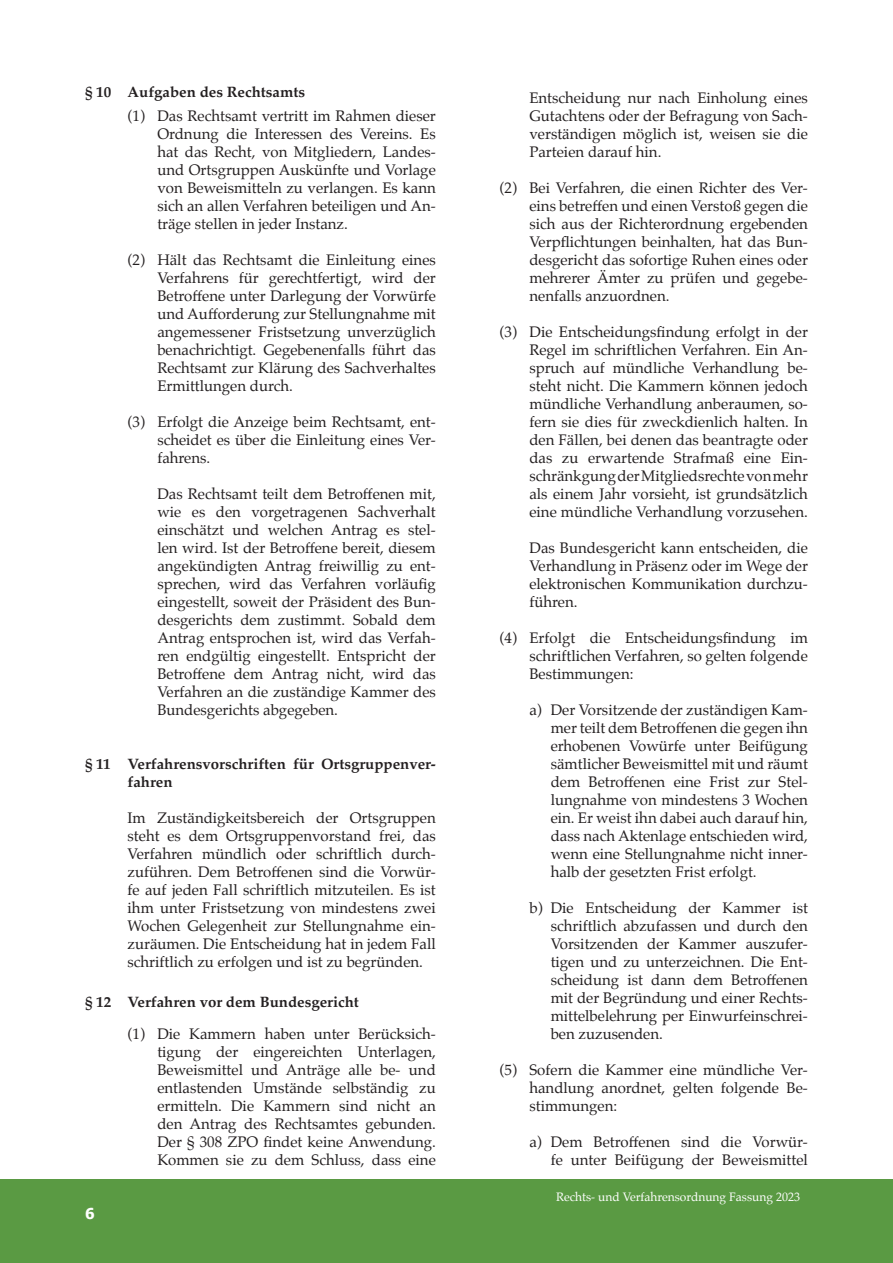
<style>
.page{position:relative;width:893px;height:1263px;background:#fff}
.page>*{position:absolute;margin:0;border:0;box-sizing:border-box;transform-origin:0 0}
.t1{font:15px/18px "Palatino";color:#231f20;text-align:justify}
.Heading_1{font:700 15px/18px "Palatino";color:#231f20}
.t2{font:700 15px "Tahoma";color:#fff}
.t3{font:12px "Palatino";color:#fff}
</style>
<div class="page">
<div style="left:0;top:1180px;width:893px;height:83px;background:#5a9a43"></div>
<p class="Heading_1" style="left:85px;top:83px;width:221px">§ 10 Aufgaben des Rechtsamts</p>
<p class="t1" style="left:157px;top:107px;width:280px;text-indent:-30px">(1) Das Rechtsamt vertritt im Rahmen dieser Ordnung die Interessen des Vereins. Es hat das Recht, von Mitgliedern, Landes&shy;und Ortsgruppen Auskünfte und Vorlage von Beweismitteln zu verlangen. Es kann sich an allen Verfahren beteiligen und An&shy;träge stellen in jeder Instanz.</p>
<p class="t1" style="left:157px;top:251px;width:280px;text-indent:-30px">(2) Hält das Rechtsamt die Einleitung eines Verfahrens für gerechtfertigt, wird der Betroffene unter Darlegung der Vorwürfe und Aufforderung zur Stellungnahme mit angemessener Fristsetzung unverzüglich benachrichtigt. Gegebenenfalls führt das Rechtsamt zur Klärung des Sachverhaltes Ermittlungen durch.</p>
<p class="t1" style="left:157px;top:413px;width:280px;text-indent:-30px">(3) Erfolgt die Anzeige beim Rechtsamt, ent&shy;scheidet es über die Einleitung eines Ver&shy;fahrens.</p>
<p class="t1" style="left:157px;top:485px;width:280px">Das Rechtsamt teilt dem Betroffenen mit, wie es den vorgetragenen Sachverhalt einschätzt und welchen Antrag es stel&shy;len wird. Ist der Betroffene bereit, diesem angekündigten Antrag freiwillig zu ent&shy;sprechen, wird das Verfahren vorläufig eingestellt, soweit der Präsident des Bun&shy;desgerichts dem zustimmt. Sobald dem Antrag entsprochen ist, wird das Verfah&shy;ren endgültig eingestellt. Entspricht der Betroffene dem Antrag nicht, wird das Verfahren an die zuständige Kammer des Bundesgerichts abgegeben.</p>
<p class="Heading_1" style="left:128px;top:755px;width:310px;text-indent:-43px">§ 11 Verfahrensvorschriften für Ortsgruppenver&shy;fahren</p>
<p class="t1" style="left:128px;top:809px;width:310px">Im Zuständigkeitsbereich der Ortsgruppen steht es dem Ortsgruppenvorstand frei, das Verfahren mündlich oder schriftlich durch&shy;zuführen. Dem Betroffenen sind die Vorwür&shy;fe auf jeden Fall schriftlich mitzuteilen. Es ist ihm unter Fristsetzung von mindestens zwei Wochen Gelegenheit zur Stellungnahme ein&shy;zuräumen. Die Entscheidung hat in jedem Fall schriftlich zu erfolgen und ist zu begründen.</p>
<p class="Heading_1" style="left:85px;top:993px;width:275px">§ 12 Verfahren vor dem Bundesgericht</p>
<p class="t1" style="left:157px;top:1025px;width:280px;text-indent:-30px">(1) Die Kammern haben unter Berücksich&shy;tigung der eingereichten Unterlagen, Beweismittel und Anträge alle be- und entlastenden Umstände selbständig zu ermitteln. Die Kammern sind nicht an den Antrag des Rechtsamtes gebunden.<br>Der § 308 ZPO findet keine Anwendung.<br>Kommen sie zu dem Schluss, dass eine</p>
<p class="t2" style="left:85px;top:1203px;width:11px">6</p>
<p class="t1" style="left:529px;top:89px;width:280px">Entscheidung nur nach Einholung eines Gutachtens oder der Befragung von Sach&shy;verständigen möglich ist, weisen sie die Parteien darauf hin.</p>
<p class="t1" style="left:529px;top:179px;width:280px;text-indent:-30px">(2) Bei Verfahren, die einen Richter des Ver&shy;eins betreffen und einen Verstoß gegen die sich aus der Richterordnung ergebenden Verpflichtungen beinhalten, hat das Bun&shy;desgericht das sofortige Ruhen eines oder mehrerer Ämter zu prüfen und gegebe&shy;nenfalls anzuordnen.</p>
<p class="t1" style="left:529px;top:323px;width:280px;text-indent:-30px">(3) Die Entscheidungsfindung erfolgt in der Regel im schriftlichen Verfahren. Ein An&shy;spruch auf mündliche Verhandlung be&shy;steht nicht. Die Kammern können jedoch mündliche Verhandlung anberaumen, so&shy;fern sie dies für zweckdienlich halten. In den Fällen, bei denen das beantragte oder das zu erwartende Strafmaß eine Ein&shy;schränkgung der Mitgliedsrechte von mehr als einem Jahr vorsieht, ist grundsätzlich eine mündliche Verhandlung vorzusehen.</p>
<p class="t1" style="left:529px;top:539px;width:280px">Das Bundesgericht kann entscheiden, die Verhandlung in Präsenz oder im Wege der elektronischen Kommunikation durchzu&shy;führen.</p>
<p class="t1" style="left:529px;top:629px;width:280px;text-indent:-30px">(4) Erfolgt die Entscheidungsfindung im schriftlichen Verfahren, so gelten folgende Bestimmungen:</p>
<p class="t1" style="left:551px;top:701px;width:259px;text-indent:-21px">a) Der Vorsitzende der zuständigen Kam&shy;mer teilt dem Betroffenen die gegen ihn erhobenen Vowürfe unter Beifügung sämtlicher Beweismittel mit und räumt dem Betroffenen eine Frist zur Stel&shy;lungnahme von mindestens 3 Wochen ein. Er weist ihn dabei auch darauf hin, dass nach Aktenlage entschieden wird, wenn eine Stellungnahme nicht inner&shy;halb der gesetzten Frist erfolgt.</p>
<p class="t1" style="left:551px;top:899px;width:259px;text-indent:-21px">b) Die Entscheidung der Kammer ist schriftlich abzufassen und durch den Vorsitzenden der Kammer auszufer&shy;tigen und zu unterzeichnen. Die Ent&shy;scheidung ist dann dem Betroffenen mit der Begründung und einer Rechts&shy;mittelbelehrung per Einwurfeinschrei&shy;ben zuzusenden.</p>
<p class="t1" style="left:529px;top:1061px;width:280px;text-indent:-30px">(5) Sofern die Kammer eine mündliche Ver&shy;handlung anordnet, gelten folgende Be&shy;stimmungen:</p>
<p class="t1" style="left:529px;top:1133px;width:280px;text-align:right">a) Dem Betroffenen sind die Vorwür&shy;fe unter Beifügung der Beweismittel</p>
<p class="t3" style="left:556px;top:1187px;width:245px">Rechts- und Verfahrensordnung Fassung 2023</p>
</div>
